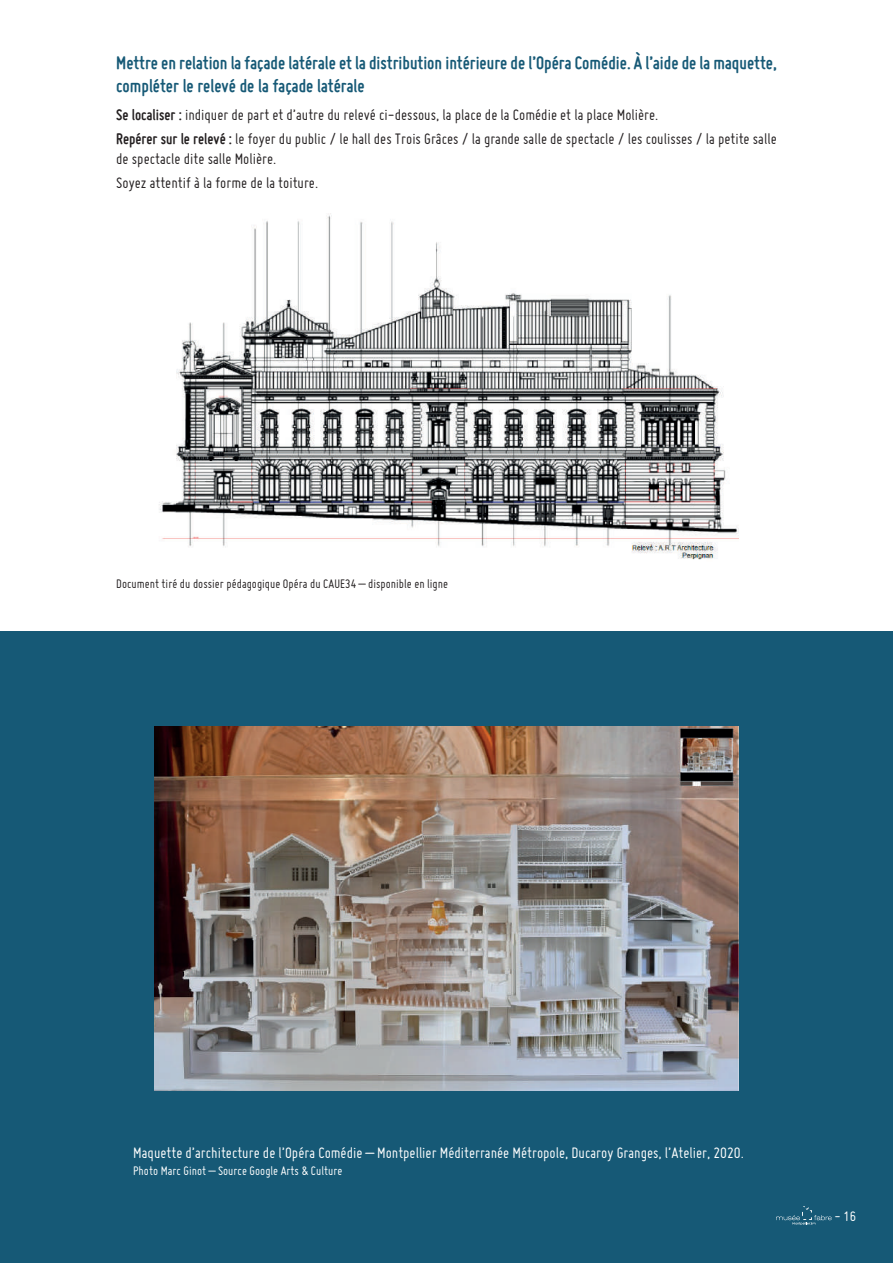
<style>
.page{position:relative;width:893px;height:1263px;background:#fff}
.page>*{position:absolute;margin:0;border:0;box-sizing:border-box;transform-origin:0 0}
.t1{font:700 19.5px/23.4px "Miso";color:#165976}
.t2{font:16.5px/24px "Miso";color:#231f20}
.t3{font:16.5px "Miso";color:#fff}
.t4{font:15px "Miso";color:#fff}
.t5{font:13.5px "Miso";color:#231f20}
.t6{font:13.5px "Miso";color:#fff}
.s1{font-weight:700}
</style>
<div class="page">
<div style="left:0;top:631px;width:893px;height:632px;background:#165976"></div>
<img style="left:154px;top:727px;width:585px;height:363px">
<img style="left:159px;top:215px;width:580px;height:345px">
<svg style="left:776px;top:1206px;width:56px;height:19px"></svg>
<p class="t1" style="left:116px;top:50px;width:662px">Mettre en relation la façade latérale et la distribution intérieure de l’Opéra Comédie. À l’aide de la maquette, compléter le relevé de la façade latérale</p>
<p class="t2" style="left:116px;top:103px;width:662px"><span class="s1">Se localiser :</span> indiquer de part et d’autre du relevé ci-dessous, la place de la Comédie et la place Molière.<br><span class="s1">Repérer sur le relevé :</span> le foyer du public / le hall des Trois Grâces / la grande salle de spectacle / les coulisses / la petite salle</p>
<p class="t2" style="left:116px;top:147px;width:203px">de spectacle dite salle Molière.<br>Soyez attentif à la forme de la toiture.</p>
<p class="t5" style="left:116px;top:576px;width:333px">Document tiré du dossier pédagogique Opéra du CAUE34 – disponible en ligne</p>
<p class="t3" style="left:133px;top:1144px;width:612px">Maquette d’architecture de l’Opéra Comédie – Montpellier Méditerranée Métropole, Ducaroy Granges, l’Atelier, 2020.</p>
<p class="t6" style="left:133px;top:1163px;width:211px">Photo Marc Ginot – Source Google Arts &amp; Culture</p>
<p class="t4" style="left:834px;top:1208px;width:23px">- 16</p>
</div>
